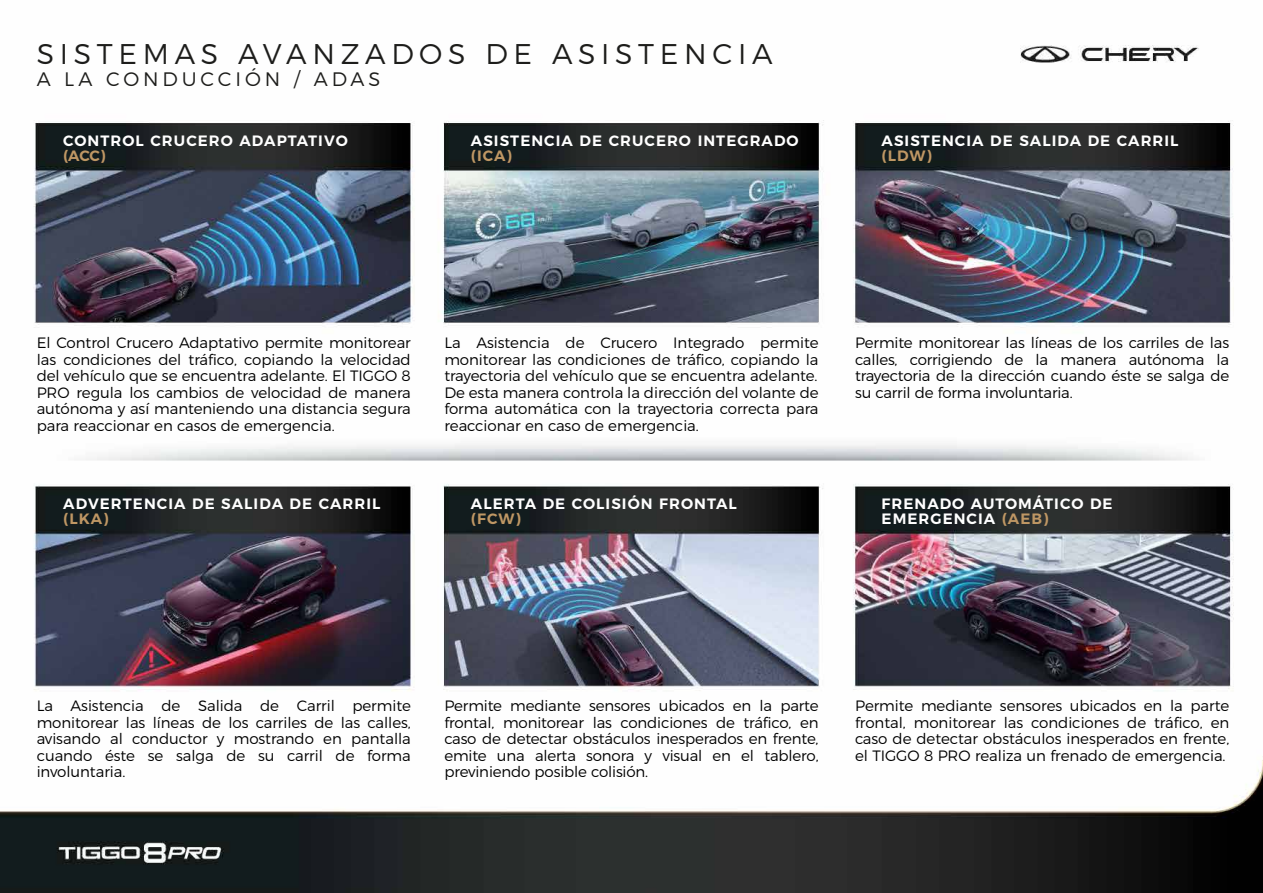
<style>
.page{position:relative;width:1263px;height:893px;background:#fff}
.page>*{position:absolute;margin:0;border:0;box-sizing:border-box;transform-origin:0 0}
.t1{font:300 28.5px "Montserrat";letter-spacing:.2em;color:#1d1d1b}
.t2{font:300 19.5px "Montserrat";letter-spacing:.2em;color:#1d1d1b}
.t3{font:300 15px/16.5px "Montserrat";letter-spacing:-.005em;color:#000;text-align:justify}
.t4{font:600 15px/15px "Montserrat";letter-spacing:.07em;color:#fff}
.t5{font:600 15px "Montserrat";letter-spacing:.07em;color:#bf9764}
.s1{color:#bf9764}
</style>
<div class="page">
<img style="left:0;top:45px;width:1263px;height:848px">
<h1 class="t1" style="left:37px;top:31px;width:737px">SISTEMAS AVANZADOS DE ASISTENCIA</h1>
<h2 class="t2" style="left:37px;top:64px;width:345px">A LA CONDUCCIÓN / ADAS</h2>
<p class="t4" style="left:63px;top:132px;width:286px">CONTROL CRUCERO ADAPTATIVO</p>
<p class="t5" style="left:63px;top:143px;width:44px">(ACC)</p>
<p class="t4" style="left:471px;top:132px;width:329px">ASISTENCIA DE CRUCERO INTEGRADO</p>
<p class="t5" style="left:471px;top:143px;width:42px">(ICA)</p>
<p class="t4" style="left:882px;top:132px;width:298px">ASISTENCIA DE SALIDA DE CARRIL</p>
<p class="t5" style="left:882px;top:143px;width:52px">(LDW)</p>
<p class="t3" style="left:37px;top:333px;width:376px">El Control Crucero Adaptativo permite monitorear las condiciones del tráfico, copiando la velocidad del vehículo que se encuentra adelante. El TIGGO 8<br>PRO regula los cambios de velocidad de manera autónoma y así manteniendo una distancia segura para reaccionar en casos de emergencia.</p>
<p class="t4" style="left:63px;top:495px;width:319px">ADVERTENCIA DE SALIDA DE CARRIL</p>
<p class="t5" style="left:63px;top:506px;width:47px">(LKA)</p>
<p class="t3" style="left:444px;top:333px;width:376px">La Asistencia de Crucero Integrado permite monitorear las condiciones de tráfico, copiando la trayectoria del vehículo que se encuentra adelante.<br>De esta manera controla la dirección del volante de forma automática con la trayectoria correcta para reaccionar en caso de emergencia.</p>
<p class="t4" style="left:471px;top:495px;width:267px">ALERTA DE COLISIÓN FRONTAL</p>
<p class="t5" style="left:471px;top:506px;width:51px">(FCW)</p>
<p class="t3" style="left:855px;top:333px;width:376px">Permite monitorear las líneas de los carriles de las calles, corrigiendo de la manera autónoma la trayectoria de la dirección cuando éste se salga de su carril de forma involuntaria.</p>
<p class="t4" style="left:882px;top:495px;width:232px">FRENADO AUTOMÁTICO DE<br>EMERGENCIA <span class="s1">(AEB)</span></p>
<p class="t3" style="left:37px;top:696px;width:376px">La Asistencia de Salida de Carril permite monitorear las líneas de los carriles de las calles, avisando al conductor y mostrando en pantalla cuando éste se salga de su carril de forma involuntaria.</p>
<p class="t3" style="left:444px;top:696px;width:376px">Permite mediante sensores ubicados en la parte frontal, monitorear las condiciones de tráfico, en caso de detectar obstáculos inesperados en frente, emite una alerta sonora y visual en el tablero, previniendo posible colisión.</p>
<p class="t3" style="left:855px;top:696px;width:376px">Permite mediante sensores ubicados en la parte frontal, monitorear las condiciones de tráfico, en caso de detectar obstáculos inesperados en frente, el TIGGO 8 PRO realiza un frenado de emergencia.</p>
</div>
